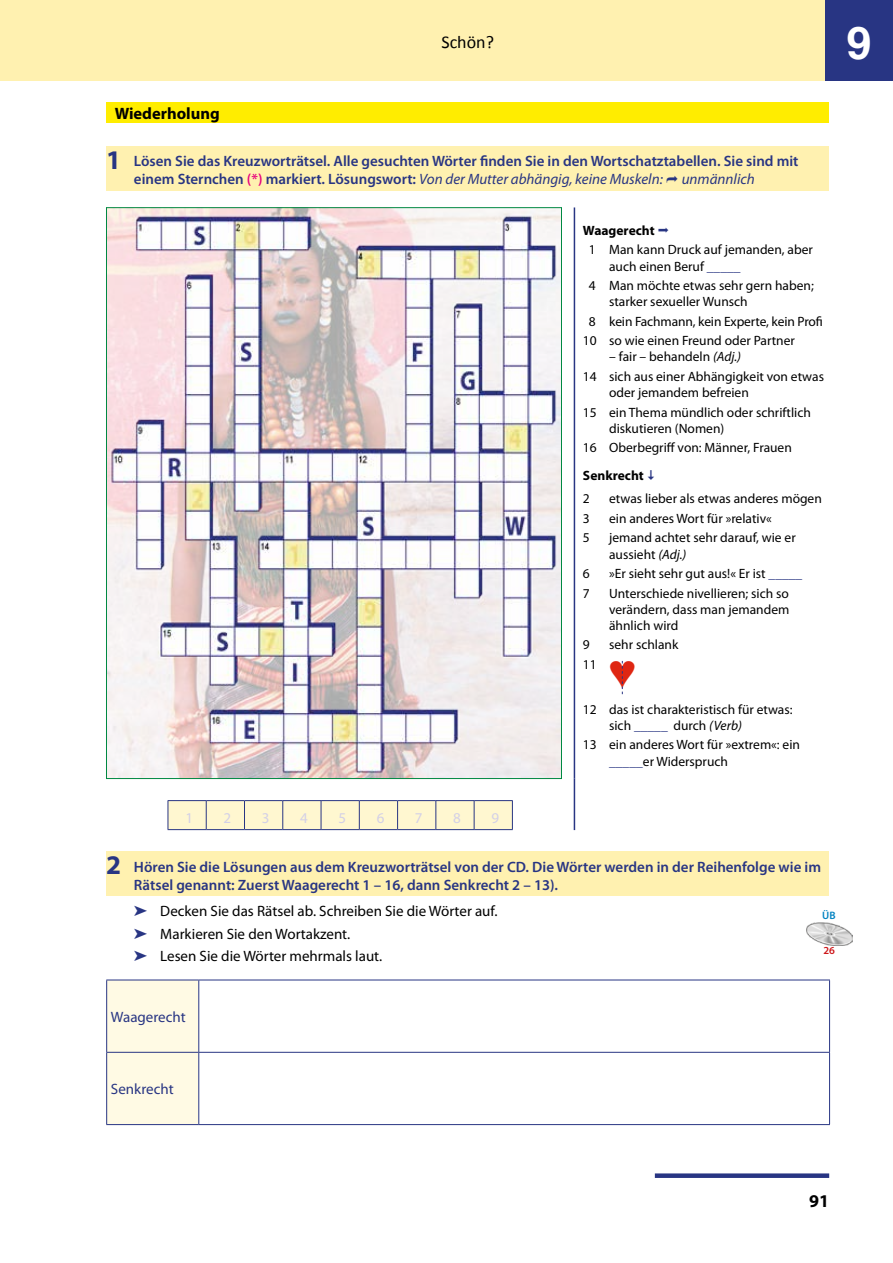
<style>
.page{position:relative;width:893px;height:1263px;background:#fff}
.page>*{position:absolute;margin:0;border:0;box-sizing:border-box;transform-origin:0 0}
.t1{font:700 45px "Helvetica";color:#fff}
.t2{font:18px "Calibri";color:#000}
.t3{font:700 18px "Myriad Pro";color:#000}
.t4{font:700 16.5px "Myriad Pro";color:#000}
.t5{font:600 15px/18px "Myriad Pro";color:#283583}
.t6{font:15px/22.2px "Myriad Pro";color:#000}
.t7{font:15px "Myriad Pro";color:#283583}
.t8{font:italic 15px "Myriad Pro";color:#283583}
.t9{font:15px "Myriad Pro";color:#d3d0e7}
.t10{font:13.5px/16.2px "Myriad Pro";color:#000}
.t11{font:700 13.5px "Myriad Pro";color:#000}
.t12{font:600 10.8px "Myriad Pro";color:#0082c1}
.t13{font:600 10.8px "Myriad Pro";color:#cd171a}
.s1{font-weight:700;font-size:27px}
.s2{color:#e6007d}
.s3{font-weight:400;font-style:italic}
.s4{color:#283583}
.s5{font-style:italic}
</style>
<div class="page">
<div style="left:0;top:0;width:893px;height:81px;background:#fff1b0"></div>
<div style="left:825px;top:0;width:68px;height:81px;background:#283583"></div>
<div style="left:655px;top:1173px;width:174px;height:5px;background:#283583"></div>
<hr style="left:0;top:0;width:1px;height:81px;background:#f5dcc4">
<div style="left:106px;top:102px;width:723px;height:21px;background:#ffed00"></div>
<div style="left:106px;top:146px;width:723px;height:44px;background:#fff1b0"></div>
<hr style="left:574px;top:207px;width:1px;height:572px;background:#283583">
<hr style="left:574px;top:779px;width:1px;height:51px;background:#283583">
<img style="left:108px;top:209px;width:452px;height:568px">
<hr style="left:168px;top:800px;width:38px;height:1px;background:#283583">
<hr style="left:206px;top:800px;width:38px;height:1px;background:#283583">
<hr style="left:244px;top:800px;width:39px;height:1px;background:#283583">
<hr style="left:283px;top:800px;width:38px;height:1px;background:#283583">
<hr style="left:321px;top:800px;width:38px;height:1px;background:#283583">
<hr style="left:359px;top:800px;width:39px;height:1px;background:#283583">
<hr style="left:398px;top:800px;width:38px;height:1px;background:#283583">
<hr style="left:436px;top:800px;width:38px;height:1px;background:#283583">
<hr style="left:474px;top:800px;width:39px;height:1px;background:#283583">
<svg style="left:168px;top:801px;width:345px;height:28px;background:#f8f0cd"></svg>
<hr style="left:168px;top:829px;width:38px;height:1px;background:#283583">
<hr style="left:206px;top:829px;width:38px;height:1px;background:#283583">
<hr style="left:244px;top:829px;width:39px;height:1px;background:#283583">
<hr style="left:283px;top:829px;width:38px;height:1px;background:#283583">
<hr style="left:321px;top:829px;width:38px;height:1px;background:#283583">
<hr style="left:359px;top:829px;width:39px;height:1px;background:#283583">
<hr style="left:398px;top:829px;width:38px;height:1px;background:#283583">
<hr style="left:436px;top:829px;width:38px;height:1px;background:#283583">
<hr style="left:474px;top:829px;width:39px;height:1px;background:#283583">
<div style="left:106px;top:852px;width:723px;height:44px;background:#fff1b0"></div>
<div style="left:107px;top:981px;width:91px;height:143px;background:#fffae4"></div>
<svg style="left:199px;top:981px;width:630px;height:143px"></svg>
<hr style="left:106px;top:980px;width:93px;height:1px;background:#283583">
<hr style="left:106px;top:980px;width:1px;height:72px;background:#283583">
<hr style="left:199px;top:980px;width:631px;height:1px;background:#283583">
<hr style="left:198px;top:980px;width:1px;height:72px;background:#283583">
<hr style="left:829px;top:980px;width:1px;height:72px;background:#283583">
<hr style="left:106px;top:1052px;width:93px;height:1px;background:#283583">
<hr style="left:106px;top:1053px;width:1px;height:71px;background:#283583">
<hr style="left:199px;top:1052px;width:631px;height:1px;background:#283583">
<hr style="left:198px;top:1053px;width:1px;height:71px;background:#283583">
<hr style="left:829px;top:1053px;width:1px;height:71px;background:#283583">
<hr style="left:106px;top:1124px;width:93px;height:1px;background:#283583">
<hr style="left:199px;top:1124px;width:631px;height:1px;background:#283583">
<img style="left:806px;top:922px;width:46px;height:23px">
<svg style="left:621px;top:660px;width:2px;height:34px"></svg>
<h2 class="t2" style="left:441px;top:31px;width:54px">Schön?</h2>
<h1 class="t1" style="left:846px;top:7px;width:27px">9</h1>
<p class="t4" style="left:115px;top:102px;width:106px">Wiederholung</p>
<p class="t5" style="left:134px;top:152px;width:666px;text-indent:-28px"><span class="s1">1</span> Lösen Sie das Kreuzworträtsel. Alle gesuchten Wörter finden Sie in den Wortschatztabellen. Sie sind mit einem Sternchen <span class="s2">(*)</span> markiert. Lösungswort: <span class="s3">Von der Mutter abhängig, keine Muskeln:</span></p>
<p class="t8" style="left:682px;top:170px;width:75px">unmännlich</p>
<p class="t11" style="left:583px;top:222px;width:73px">Waagerecht</p>
<p class="t10" style="left:609px;top:242px;width:205px;text-indent:-20px">1 Man kann Druck auf jemanden, aber auch einen Beruf <span class="s4">_____</span></p>
<p class="t10" style="left:609px;top:277px;width:206px;text-indent:-20px">4 Man möchte etwas sehr gern haben; starker sexueller Wunsch</p>
<p class="t10" style="left:583px;top:311px;width:241px;line-height:19.5px;text-indent:6px">8 kein Fachmann, kein Experte, kein Profi<br>10 so wie einen Freund oder Partner</p>
<p class="t10" style="left:583px;top:347px;width:243px;line-height:19.5px;text-indent:26px">– fair – behandeln <span class="s5">(Adj.)<br></span>14 sich aus einer Abhängigkeit von etwas</p>
<p class="t10" style="left:583px;top:383px;width:229px;line-height:19.5px;text-indent:26px">oder jemandem befreien<br>15 ein Thema mündlich oder schriftlich</p>
<p class="t10" style="left:583px;top:418px;width:210px;line-height:19.5px;text-indent:26px">diskutieren (Nomen)<br>16 Oberbegriff von: Männer, Frauen</p>
<p class="t11" style="left:583px;top:467px;width:62px">Senkrecht</p>
<p class="t10" style="left:583px;top:491px;width:8px">2</p>
<p class="t10" style="left:609px;top:491px;width:214px">etwas lieber als etwas anderes mögen</p>
<p class="t10" style="left:583px;top:510px;width:8px">3</p>
<p class="t10" style="left:609px;top:510px;width:164px">ein anderes Wort für »relativ«</p>
<p class="t10" style="left:583px;top:529px;width:8px">5</p>
<p class="t10" style="left:609px;top:529px;width:188px">jemand achtet sehr darauf, wie er aussieht <span class="s5">(Adj.)</span></p>
<p class="t10" style="left:583px;top:565px;width:8px">6</p>
<p class="t10" style="left:609px;top:565px;width:195px">»Er sieht sehr gut aus!« Er ist <span class="s4">_____</span></p>
<p class="t10" style="left:583px;top:585px;width:8px">7</p>
<p class="t10" style="left:609px;top:585px;width:182px;text-align:justify">Unterschiede nivellieren; sich so verändern, dass man jemandem ähnlich wird</p>
<p class="t10" style="left:583px;top:637px;width:8px">9</p>
<p class="t10" style="left:609px;top:637px;width:71px">sehr schlank</p>
<p class="t10" style="left:583px;top:656px;width:15px">11</p>
<p class="t10" style="left:609px;top:701px;width:185px;text-indent:-26px">12 das ist charakteristisch für etwas: sich <span class="s4">_____</span> durch <span class="s5">(Verb)</span></p>
<p class="t10" style="left:609px;top:736px;width:192px;text-indent:-26px">13 ein anderes Wort für »extrem«: ein <span class="s4">_____</span>er Widerspruch</p>
<p class="t9" style="left:185px;top:808px;width:9px">1</p>
<p class="t9" style="left:224px;top:808px;width:9px">2</p>
<p class="t9" style="left:262px;top:808px;width:9px">3</p>
<p class="t9" style="left:300px;top:808px;width:9px">4</p>
<p class="t9" style="left:338px;top:808px;width:9px">5</p>
<p class="t9" style="left:377px;top:808px;width:9px">6</p>
<p class="t9" style="left:415px;top:808px;width:9px">7</p>
<p class="t9" style="left:453px;top:808px;width:9px">8</p>
<p class="t9" style="left:491px;top:808px;width:9px">9</p>
<p class="t5" style="left:134px;top:857px;width:689px;text-indent:-28px"><span class="s1">2</span> Hören Sie die Lösungen aus dem Kreuzworträtsel von der CD. Die Wörter werden in der Reihenfolge wie im<br>Rätsel genannt: Zuerst Waagerecht 1 – 16, dann Senkrecht 2 – 13).</p>
<p class="t6" style="left:134px;top:900px;width:365px"><span class="s4">➤</span> Decken Sie das Rätsel ab. Schreiben Sie die Wörter auf. <span class="s4">➤</span> Markieren Sie den Wortakzent.<br><span class="s4">➤</span> Lesen Sie die Wörter mehrmals laut.</p>
<p class="t12" style="left:822px;top:909px;width:15px">ÜB</p>
<p class="t13" style="left:823px;top:943px;width:13px">26</p>
<p class="t7" style="left:111px;top:1007px;width:76px">Waagerecht</p>
<p class="t7" style="left:111px;top:1080px;width:64px">Senkrecht</p>
<h2 class="t3" style="left:809px;top:1189px;width:21px">91</h2>
</div>
